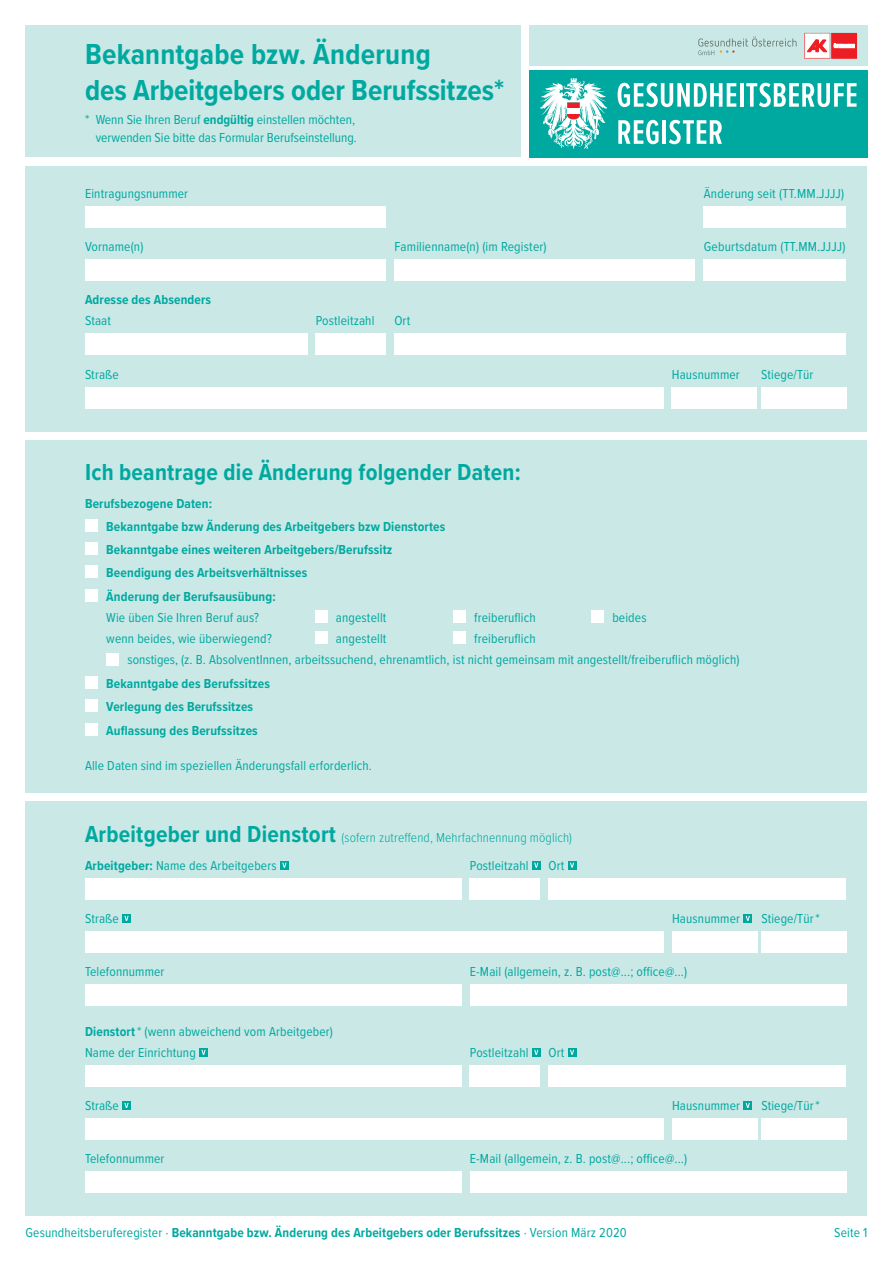
<style>
.page{position:relative;width:893px;height:1263px;background:#fff}
.page>*{position:absolute;margin:0;border:0;box-sizing:border-box;transform-origin:0 0}
.t1{font:700 30px/36px "Proxima Nova Cond";color:#00a9a0}
.t2{font:700 24px "Proxima Nova Cond";letter-spacing:.01em;color:#00a9a0}
.t3{font:13.5px/21.3px "Proxima Nova Cond";letter-spacing:.01em;color:#00a9a0}
.t4{font:700 13.5px/23.1px "Proxima Nova Cond";letter-spacing:.01em;color:#00a9a0}
.t5{font:300 13.5px/27.9px "Proxima Nova Cond";letter-spacing:.01em;color:#00a9a0}
.s1{font-weight:700}
.s2{font-weight:700;font-size:24px}
.s3{font-weight:400}
</style>
<div class="page">
<div style="left:26px;top:440px;width:841px;height:353px;background:#c9e8e6"></div>
<div style="left:26px;top:166px;width:841px;height:266px;background:#c9e8e6"></div>
<div style="left:26px;top:26px;width:495px;height:131px;background:#c9e8e6"></div>
<div style="left:85px;top:334px;width:222px;height:21px;background:#fff"></div>
<div style="left:316px;top:334px;width:70px;height:21px;background:#fff"></div>
<div style="left:394px;top:334px;width:452px;height:21px;background:#fff"></div>
<div style="left:672px;top:387px;width:85px;height:21px;background:#fff"></div>
<div style="left:761px;top:387px;width:85px;height:21px;background:#fff"></div>
<div style="left:394px;top:259px;width:301px;height:22px;background:#fff"></div>
<div style="left:85px;top:259px;width:301px;height:22px;background:#fff"></div>
<div style="left:85px;top:206px;width:301px;height:21px;background:#fff"></div>
<div style="left:704px;top:259px;width:142px;height:22px;background:#fff"></div>
<div style="left:85px;top:387px;width:578px;height:21px;background:#fff"></div>
<div style="left:85px;top:519px;width:13px;height:12px;background:#fff"></div>
<div style="left:85px;top:542px;width:13px;height:13px;background:#fff"></div>
<div style="left:85px;top:566px;width:13px;height:12px;background:#fff"></div>
<div style="left:85px;top:589px;width:13px;height:13px;background:#fff"></div>
<div style="left:85px;top:676px;width:13px;height:13px;background:#fff"></div>
<div style="left:85px;top:699px;width:13px;height:13px;background:#fff"></div>
<div style="left:85px;top:723px;width:13px;height:13px;background:#fff"></div>
<div style="left:529px;top:70px;width:338px;height:87px;background:#00a9a0"></div>
<svg style="left:540px;top:78px;width:67px;height:71px"></svg>
<svg style="left:618px;top:83px;width:118px;height:24px"></svg>
<hr style="left:740px;top:83px;width:3px;height:24px;background:#fff">
<svg style="left:746px;top:83px;width:110px;height:24px"></svg>
<svg style="left:618px;top:120px;width:41px;height:24px"></svg>
<hr style="left:662px;top:120px;width:4px;height:24px;background:#fff">
<svg style="left:669px;top:120px;width:53px;height:24px"></svg>
<div style="left:529px;top:26px;width:338px;height:40px;background:#c9e8e6"></div>
<svg style="left:698px;top:37px;width:98px;height:18px"></svg>
<div style="left:832px;top:33px;width:24px;height:25px;background:#ee1d23"></div>
<div style="left:805px;top:34px;width:24px;height:24px;background:#fff;border:1px solid #fff"></div>
<svg style="left:807px;top:39px;width:20px;height:14px"></svg>
<svg style="left:833px;top:43px;width:22px;height:6px"></svg>
<div style="left:704px;top:206px;width:142px;height:21px;background:#fff"></div>
<div style="left:26px;top:801px;width:841px;height:415px;background:#c9e8e6"></div>
<div style="left:470px;top:984px;width:376px;height:22px;background:#fff"></div>
<div style="left:549px;top:878px;width:297px;height:21px;background:#fff"></div>
<div style="left:568px;top:861px;width:8px;height:9px;background:#00a9a0"></div>
<svg style="left:570px;top:863px;width:4px;height:5px"></svg>
<div style="left:549px;top:1065px;width:297px;height:21px;background:#fff"></div>
<div style="left:568px;top:1048px;width:8px;height:9px;background:#00a9a0"></div>
<svg style="left:570px;top:1050px;width:4px;height:5px"></svg>
<div style="left:85px;top:1065px;width:376px;height:21px;background:#fff"></div>
<div style="left:470px;top:1065px;width:70px;height:21px;background:#fff"></div>
<svg style="left:532px;top:1048px;width:9px;height:9px"></svg>
<svg style="left:534px;top:1050px;width:4px;height:5px"></svg>
<svg style="left:199px;top:1048px;width:9px;height:9px"></svg>
<svg style="left:201px;top:1050px;width:5px;height:5px"></svg>
<div style="left:85px;top:984px;width:376px;height:22px;background:#fff"></div>
<div style="left:85px;top:878px;width:376px;height:21px;background:#fff"></div>
<svg style="left:280px;top:861px;width:9px;height:9px"></svg>
<svg style="left:282px;top:863px;width:4px;height:5px"></svg>
<div style="left:470px;top:1171px;width:376px;height:22px;background:#fff"></div>
<div style="left:85px;top:1171px;width:376px;height:22px;background:#fff"></div>
<div style="left:470px;top:878px;width:70px;height:21px;background:#fff"></div>
<svg style="left:532px;top:861px;width:9px;height:9px"></svg>
<svg style="left:534px;top:863px;width:4px;height:5px"></svg>
<div style="left:672px;top:931px;width:85px;height:21px;background:#fff"></div>
<div style="left:761px;top:931px;width:85px;height:21px;background:#fff"></div>
<div style="left:743px;top:914px;width:9px;height:9px;background:#00a9a0"></div>
<svg style="left:746px;top:916px;width:4px;height:5px"></svg>
<svg style="left:122px;top:914px;width:9px;height:9px"></svg>
<svg style="left:124px;top:916px;width:5px;height:5px"></svg>
<div style="left:85px;top:931px;width:578px;height:21px;background:#fff"></div>
<div style="left:672px;top:1118px;width:85px;height:22px;background:#fff"></div>
<div style="left:761px;top:1118px;width:85px;height:22px;background:#fff"></div>
<div style="left:743px;top:1101px;width:9px;height:9px;background:#00a9a0"></div>
<svg style="left:746px;top:1103px;width:4px;height:5px"></svg>
<div style="left:122px;top:1101px;width:9px;height:9px;background:#00a9a0"></div>
<svg style="left:124px;top:1103px;width:5px;height:5px"></svg>
<div style="left:85px;top:1118px;width:578px;height:22px;background:#fff"></div>
<div style="left:315px;top:610px;width:12px;height:13px;background:#fff"></div>
<div style="left:315px;top:631px;width:12px;height:13px;background:#fff"></div>
<div style="left:453px;top:610px;width:13px;height:13px;background:#fff"></div>
<div style="left:453px;top:631px;width:13px;height:13px;background:#fff"></div>
<div style="left:591px;top:610px;width:13px;height:13px;background:#fff"></div>
<div style="left:106px;top:653px;width:13px;height:12px;background:#fff"></div>
<h1 class="t1" style="left:85px;top:36px;width:420px">Bekanntgabe bzw. Änderung<br>des Arbeitgebers oder Berufssitzes*</h1>
<p class="t3" style="left:85px;top:110px;width:273px;line-height:18px;text-align:right">* Wenn Sie Ihren Beruf <span class="s1">endgültig</span> einstellen möchten, verwenden Sie bitte das Formular Berufseinstellung.</p>
<p class="t3" style="left:85px;top:182px;width:105px">Eintragungsnummer</p>
<p class="t3" style="left:85px;top:235px;width:60px">Vorname(n)</p>
<p class="t3" style="left:394px;top:235px;width:154px">Familienname(n) (im Register)</p>
<p class="t4" style="left:85px;top:288px;width:128px">Adresse des Absenders</p>
<p class="t3" style="left:85px;top:310px;width:27px">Staat</p>
<p class="t3" style="left:316px;top:310px;width:60px">Postleitzahl</p>
<p class="t3" style="left:394px;top:310px;width:17px">Ort</p>
<p class="t3" style="left:704px;top:182px;width:142px">Änderung seit (TT.MM.JJJJ)</p>
<p class="t3" style="left:704px;top:235px;width:143px">Geburtsdatum (TT.MM.JJJJ)</p>
<p class="t3" style="left:85px;top:363px;width:35px">Straße</p>
<p class="t3" style="left:672px;top:363px;width:70px">Hausnummer</p>
<p class="t3" style="left:761px;top:363px;width:54px">Stiege/Tür</p>
<h2 class="t2" style="left:85px;top:455px;width:437px">Ich beantrage die Änderung folgender Daten:</h2>
<p class="t4" style="left:106px;top:492px;width:341px;text-indent:-21px">Berufsbezogene Daten:<br>Bekanntgabe bzw Änderung des Arbeitgebers bzw Dienstortes Bekanntgabe eines weiteren Arbeitgebers/Berufssitz Beendigung des Arbeitsverhältnisses<br>Änderung der Berufsausübung:</p>
<p class="t3" style="left:106px;top:606px;width:167px">Wie üben Sie Ihren Beruf aus? wenn beides, wie überwiegend?</p>
<p class="t3" style="left:336px;top:606px;width:52px">angestellt angestellt</p>
<p class="t3" style="left:474px;top:606px;width:63px">freiberuflich freiberuflich</p>
<p class="t3" style="left:612px;top:606px;width:36px">beides</p>
<p class="t3" style="left:128px;top:649px;width:614px">sonstiges, (z. B. AbsolventInnen, arbeitssuchend, ehrenamtlich, ist nicht gemeinsam mit angestellt/freiberuflich möglich)</p>
<p class="t4" style="left:106px;top:671px;width:165px">Bekanntgabe des Berufssitzes<br>Verlegung des Berufssitzes<br>Auflassung des Berufssitzes</p>
<p class="t3" style="left:85px;top:754px;width:288px">Alle Daten sind im speziellen Änderungsfall erforderlich.</p>
<p class="t5" style="left:85px;top:823px;width:488px"><span class="s2">Arbeitgeber und Dienstort</span> (sofern zutreffend, Mehrfachnennung möglich)<br><span class="s1">Arbeitgeber:</span> <span class="s3">Name des Arbeitgebers</span></p>
<p class="t3" style="left:549px;top:854px;width:17px">Ort</p>
<p class="t3" style="left:470px;top:854px;width:60px">Postleitzahl</p>
<p class="t3" style="left:85px;top:907px;width:35px">Straße</p>
<p class="t3" style="left:672px;top:907px;width:70px">Hausnummer</p>
<p class="t3" style="left:761px;top:907px;width:60px">Stiege/Tür*</p>
<p class="t3" style="left:85px;top:960px;width:81px">Telefonnummer</p>
<p class="t3" style="left:85px;top:1020px;width:249px"><span class="s1">Dienstort</span>* (wenn abweichend vom Arbeitgeber)</p>
<p class="t3" style="left:470px;top:960px;width:219px">E-Mail (allgemein, z. B. post@...; office@...)</p>
<p class="t3" style="left:85px;top:1041px;width:112px">Name der Einrichtung</p>
<p class="t3" style="left:470px;top:1041px;width:60px">Postleitzahl</p>
<p class="t3" style="left:549px;top:1041px;width:17px">Ort</p>
<p class="t3" style="left:85px;top:1094px;width:35px">Straße</p>
<p class="t3" style="left:672px;top:1094px;width:70px">Hausnummer</p>
<p class="t3" style="left:761px;top:1094px;width:60px">Stiege/Tür*</p>
<p class="t3" style="left:85px;top:1147px;width:81px">Telefonnummer</p>
<p class="t3" style="left:470px;top:1147px;width:219px">E-Mail (allgemein, z. B. post@...; office@...)</p>
<p class="t4" style="left:26px;top:1221px;width:603px"><span class="s3">Gesundheitsberuferegister ·</span> Bekanntgabe bzw. Änderung des Arbeitgebers oder Berufssitzes <span class="s3">· Version März 2020</span></p>
<p class="t3" style="left:834px;top:1222px;width:35px">Seite 1</p>
</div>
